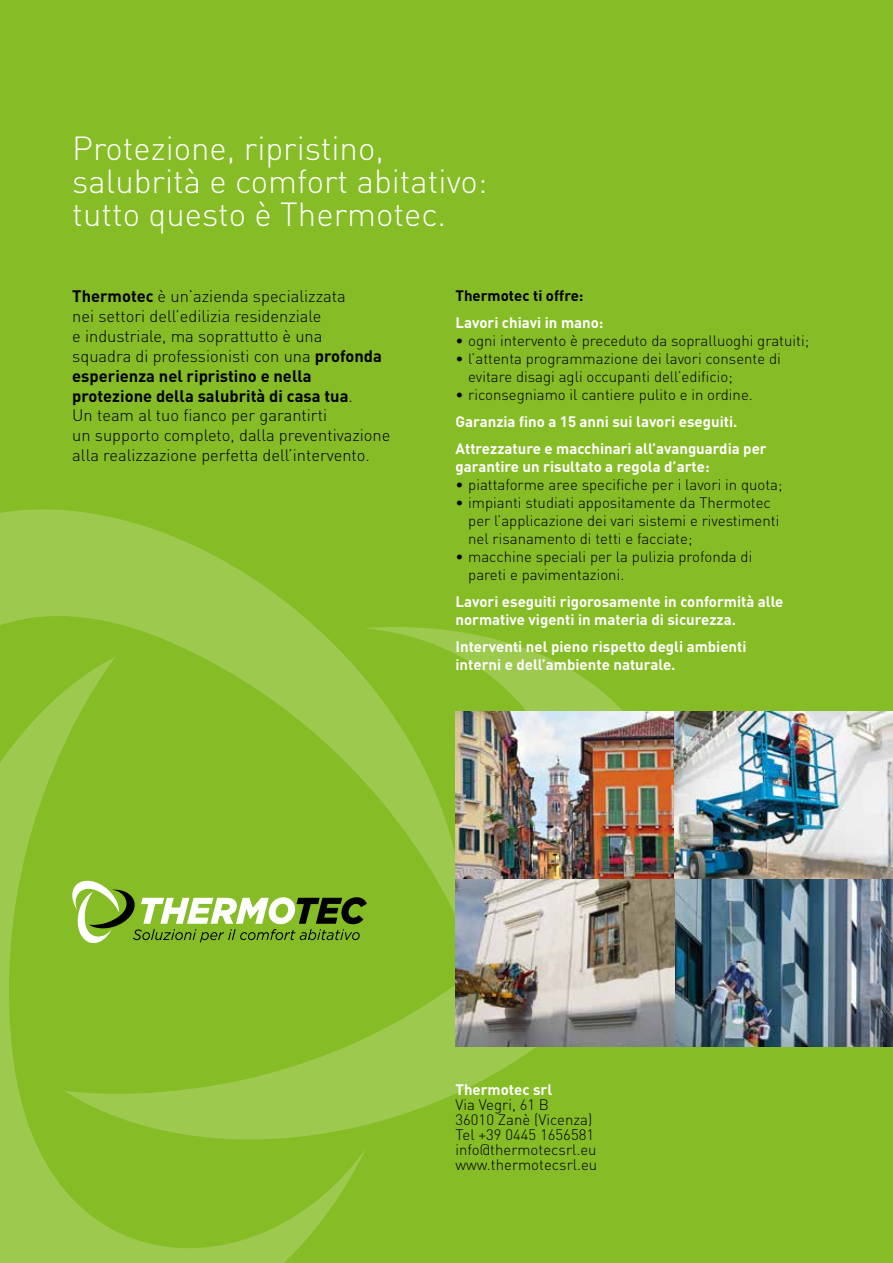
<style>
.page{position:relative;width:893px;height:1263px;background:#86bc25}
.page>*{position:absolute;margin:0;border:0;box-sizing:border-box;transform-origin:0 0}
.t1{font:300 33px/33px "DINOT";color:#fff}
.t2{font:300 16.5px/19.8px "DINOT";color:#000}
.t3{font:300 15px/15px "DINOT";color:#000}
.t4{font:700 15px/18px "DINOT";color:#fff}
.t5{font:700 15px "DINOT";color:#000}
.s1{font-weight:700}
</style>
<div class="page">
<svg style="left:0;top:930px;width:366px;height:333px"></svg>
<svg style="left:64px;top:632px;width:559px;height:514px"></svg>
<svg style="left:0;top:509px;width:463px;height:421px"></svg>
<svg style="left:70px;top:878px;width:297px;height:66px"></svg>
<img style="left:455px;top:711px;width:219px;height:168px">
<img style="left:674px;top:711px;width:219px;height:168px">
<img style="left:674px;top:879px;width:219px;height:168px">
<img style="left:455px;top:879px;width:219px;height:168px">
<h1 class="t1" style="left:72px;top:130px;width:417px">Protezione, ripristino, salubrità e comfort abitativo: tutto questo è Thermotec.</h1>
<p class="t2" style="left:72px;top:286px;width:320px"><span class="s1">Thermotec</span> è un’azienda specializzata<br>nei settori dell’edilizia residenziale<br>e industriale, ma soprattutto è una<br>squadra di professionisti con una <span class="s1">profonda esperienza nel ripristino e nella protezione della salubrità di casa tua</span>.<br>Un team al tuo fianco per garantirti<br>un supporto completo, dalla preventivazione alla realizzazione perfetta dell’intervento.</p>
<p class="t5" style="left:455px;top:286px;width:130px">Thermotec ti offre:</p>
<p class="t4" style="left:455px;top:313px;width:150px">Lavori chiavi in mano:</p>
<p class="t3" style="left:455px;top:333px;width:355px">• ogni intervento è preceduto da sopralluoghi gratuiti;</p>
<p class="t3" style="left:468px;top:349px;width:314px;line-height:18px;text-indent:-13px">• l’attenta programmazione dei lavori consente di evitare disagi agli occupanti dell’edificio;</p>
<p class="t3" style="left:455px;top:387px;width:299px">• riconsegniamo il cantiere pulito e in ordine.</p>
<p class="t4" style="left:455px;top:408px;width:313px;line-height:27px">Garanzia fino a 15 anni sui lavori eseguiti.<br>Attrezzature e macchinari all’avanguardia per</p>
<p class="t4" style="left:455px;top:457px;width:256px">garantire un risultato a regola d’arte:</p>
<p class="t3" style="left:455px;top:477px;width:328px">• piattaforme aree specifiche per i lavori in quota;</p>
<p class="t3" style="left:468px;top:493px;width:313px;line-height:18px;text-indent:-13px">• impianti studiati appositamente da Thermotec per l’applicazione dei vari sistemi e rivestimenti nel risanamento di tetti e facciate;</p>
<p class="t3" style="left:468px;top:547px;width:286px;line-height:18px;text-indent:-13px">• macchine speciali per la pulizia profonda di pareti e pavimentazioni.</p>
<p class="t4" style="left:455px;top:592px;width:330px">Lavori eseguiti rigorosamente in conformità alle normative vigenti in materia di sicurezza.</p>
<p class="t4" style="left:455px;top:637px;width:293px">Interventi nel pieno rispetto degli ambienti interni e dell’ambiente naturale.</p>
<p class="t4" style="left:455px;top:1080px;width:98px">Thermotec srl</p>
<p class="t3" style="left:455px;top:1096px;width:143px">Via Vegri, 61 B<br>36010 Zanè (Vicenza)<br>Tel +39 0445 1656581 info@thermotecsrl.eu www.thermotecsrl.eu</p>
</div>
